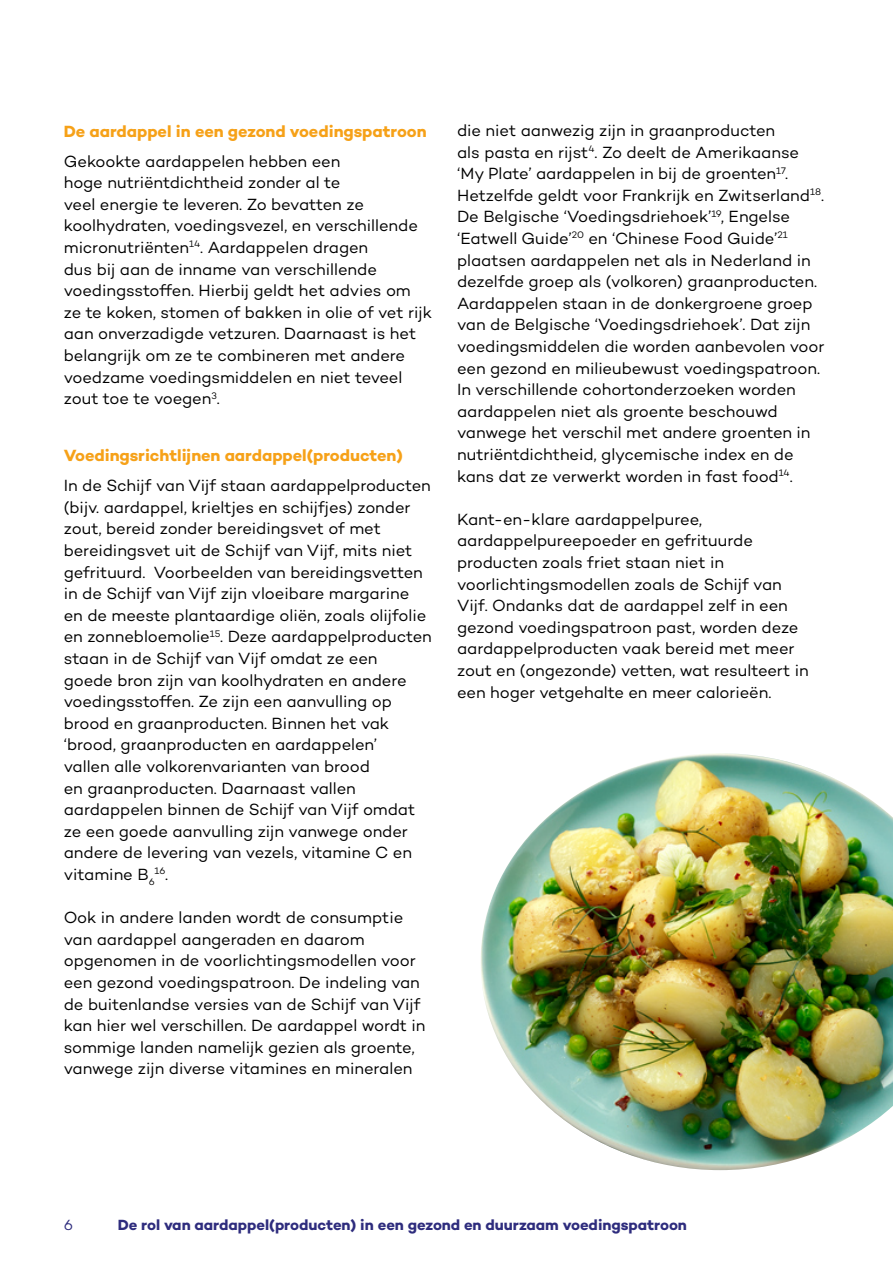
<style>
.page{position:relative;width:893px;height:1263px;background:#fff}
.page>*{position:absolute;margin:0;border:0;box-sizing:border-box;transform-origin:0 0}
.t1{font:16.5px/21.6px "Campton";letter-spacing:-.005em;color:#000}
.t2{font:700 16.5px "Campton";letter-spacing:-.005em;color:#f6a118}
.t3{font:700 15px "Campton";letter-spacing:-.005em;color:#2e2c7d}
.t4{font:15px "Campton";color:#2e2c7d}
.t5{font:9.6px "Campton";color:#000}
.s1{font-size:16.5px}
</style>
<div class="page">
<img style="left:481px;top:753px;width:412px;height:417px">
<p class="t2" style="left:64px;top:120px;width:364px">De aardappel in een gezond voedingspatroon</p>
<p class="t1" style="left:64px;top:150px;width:370px">Gekookte aardappelen hebben een<br>hoge nutriëntdichtheid zonder al te<br>veel energie te leveren. Zo bevatten ze koolhydraten, voedingsvezel, en verschillende micronutriënten<sup>14</sup>. Aardappelen dragen<br>dus bij aan de inname van verschillende voedingsstoffen. Hierbij geldt het advies om ze te koken, stomen of bakken in olie of vet rijk aan onverzadigde vetzuren. Daarnaast is het belangrijk om ze te combineren met andere voedzame voedingsmiddelen en niet teveel zout toe te voegen<sup>3</sup>.</p>
<p class="t2" style="left:64px;top:445px;width:341px">Voedingsrichtlijnen aardappel(producten)</p>
<p class="t1" style="left:64px;top:474px;width:370px">In de Schijf van Vijf staan aardappelproducten (bijv. aardappel, krieltjes en schijfjes) zonder zout, bereid zonder bereidingsvet of met bereidingsvet uit de Schijf van Vijf, mits niet gefrituurd. Voorbeelden van bereidingsvetten in de Schijf van Vijf zijn vloeibare margarine en de meeste plantaardige oliën, zoals olijfolie en zonnebloemolie<sup>15</sup>. Deze aardappelproducten staan in de Schijf van Vijf omdat ze een<br>goede bron zijn van koolhydraten en andere voedingsstoffen. Ze zijn een aanvulling op brood en graanproducten. Binnen het vak ‘brood, graanproducten en aardappelen’<br>vallen alle volkorenvarianten van brood<br>en graanproducten. Daarnaast vallen aardappelen binnen de Schijf van Vijf omdat ze een goede aanvulling zijn vanwege onder andere de levering van vezels, vitamine C en vitamine B<sub>6</sub></p>
<p class="t5" style="left:155px;top:865px;width:15px">16<span class="s1">.</span></p>
<p class="t1" style="left:64px;top:906px;width:363px">Ook in andere landen wordt de consumptie van aardappel aangeraden en daarom opgenomen in de voorlichtingsmodellen voor een gezond voedingspatroon. De indeling van de buitenlandse versies van de Schijf van Vijf kan hier wel verschillen. De aardappel wordt in sommige landen namelijk gezien als groente, vanwege zijn diverse vitamines en mineralen</p>
<p class="t1" style="left:457px;top:119px;width:369px">die niet aanwezig zijn in graanproducten<br>als pasta en rijst<sup>4</sup>. Zo deelt de Amerikaanse ‘My Plate’ aardappelen in bij de groenten<sup>17</sup>.<br>Hetzelfde geldt voor Frankrijk en Zwitserland<sup>18</sup>.<br>De Belgische ‘Voedingsdriehoek’<sup>19</sup>, Engelse ‘Eatwell Guide’<sup>20</sup> en ‘Chinese Food Guide’<sup>21 </sup>plaatsen aardappelen net als in Nederland in dezelfde groep als (volkoren) graanproducten.<br>Aardappelen staan in de donkergroene groep van de Belgische ‘Voedingsdriehoek’. Dat zijn voedingsmiddelen die worden aanbevolen voor een gezond en milieubewust voedingspatroon.<br>In verschillende cohortonderzoeken worden aardappelen niet als groente beschouwd vanwege het verschil met andere groenten in nutriëntdichtheid, glycemische index en de kans dat ze verwerkt worden in fast food<sup>14</sup>.</p>
<p class="t1" style="left:457px;top:508px;width:353px">Kant-en-klare aardappelpuree, aardappelpureepoeder en gefrituurde producten zoals friet staan niet in voorlichtingsmodellen zoals de Schijf van Vijf. Ondanks dat de aardappel zelf in een gezond voedingspatroon past, worden deze aardappelproducten vaak bereid met meer zout en (ongezonde) vetten, wat resulteert in een hoger vetgehalte en meer calorieën.</p>
<p class="t4" style="left:64px;top:1216px;width:11px">6</p>
<p class="t3" style="left:118px;top:1216px;width:571px">De rol van aardappel(producten) in een gezond en duurzaam voedingspatroon</p>
</div>
